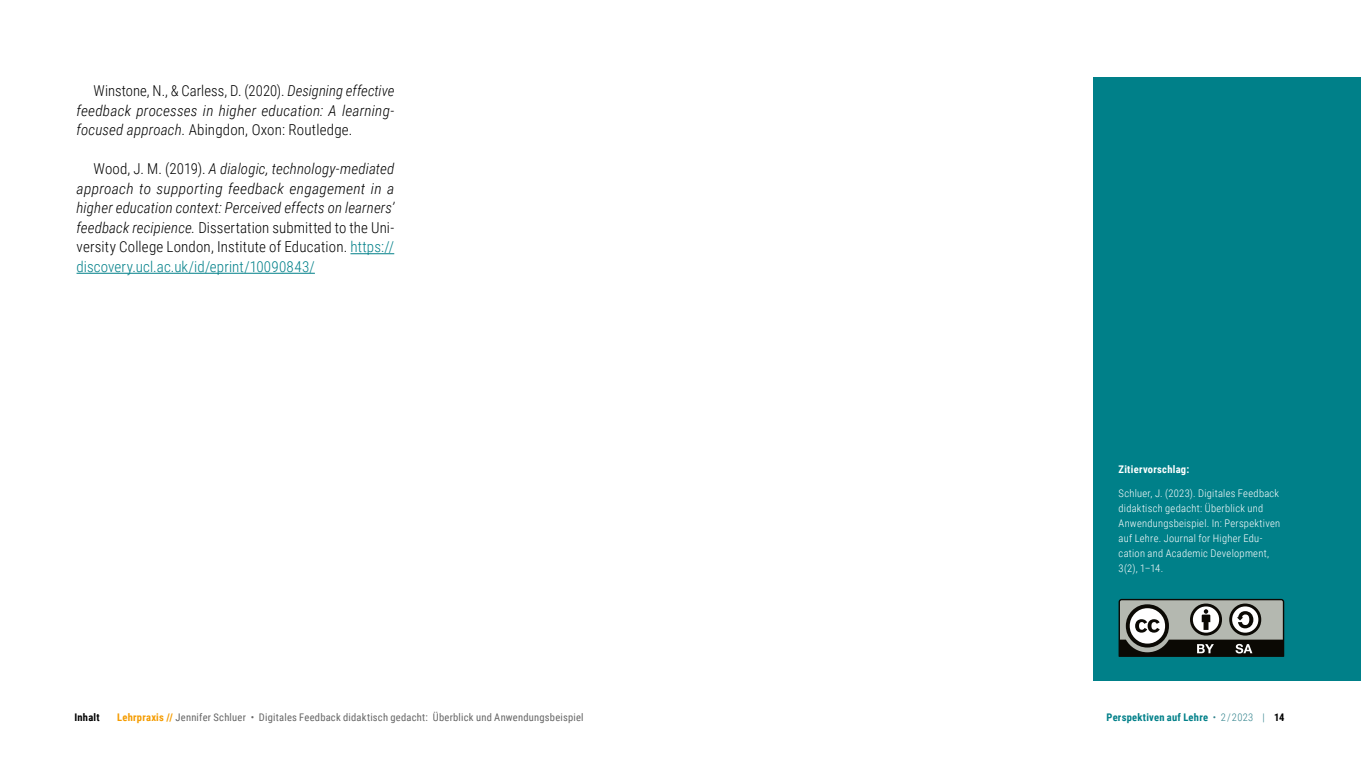
<style>
.page{position:relative;width:1361px;height:766px;background:#fff}
.page>*{position:absolute;margin:0;border:0;box-sizing:border-box;transform-origin:0 0}
.Absatzformat_5{font:italic 300 15px/19.5px "Roboto Condensed";letter-spacing:.015em;color:#000;text-align:justify}
.Zitiervorschlag{font:300 10.5px/15px "Roboto Condensed";letter-spacing:.025em;color:#fff}
.t1{font:10.5px "Roboto Condensed";letter-spacing:.02em;color:#666}
.t2{font:700 10.5px "Roboto Condensed";letter-spacing:.02em;color:#008089}
.Zitiervorschlag-2{font:700 10.5px "Roboto Condensed";letter-spacing:.025em;color:#fff}
.t3{font:700 10.5px "Roboto Condensed";letter-spacing:.02em;color:#000}
.s1{font-style:normal}
.s2{font-style:normal;color:#008089}
.s3{font-weight:700;color:#f59c00}
.s4{font-weight:300;color:#2f818b}
.s5{color:#000}
</style>
<div class="page">
<div style="left:1094px;top:77px;width:267px;height:603px;background:#008089"></div>
<svg style="left:1118px;top:598px;width:167px;height:59px;background:#767a75"></svg>
<hr style="left:350px;top:253px;width:44px;height:1px;background:#008089">
<hr style="left:77px;top:273px;width:238px;height:1px;background:#008089">
<p class="Absatzformat_5" style="left:77px;top:80px;width:319px;text-indent:17px"><span class="s1">Winstone, N., &amp; Carless, D. (2020).</span> Designing effective feedback processes in higher education: A learning&shy;focused approach<span class="s1">. Abingdon, Oxon: Routledge.</span></p>
<p class="Absatzformat_5" style="left:77px;top:158px;width:319px;text-indent:17px"><span class="s1">Wood, J. M. (2019).</span> A dialogic, technology-mediated approach to supporting feedback engagement in a higher education context: Perceived effects on learners’ feedback recipience. <span class="s1">Dissertation submitted to the Uni&shy;versity College London, Institute of Education.</span> <span class="s2">https:// discovery.ucl.ac.uk/id/eprint/10090843/</span></p>
<p class="Zitiervorschlag-2" style="left:1118px;top:462px;width:72px">Zitiervorschlag:</p>
<p class="Zitiervorschlag" style="left:1118px;top:485px;width:163px">Schluer, J. (2023). Digitales Feedback didaktisch gedacht: Überblick und<br>Anwendungsbeispiel. In: Perspektiven auf Lehre. Journal for Higher Edu&shy;cation and Academic Development,<br>3(2), 1–14.</p>
<p class="t3" style="left:74px;top:709px;width:27px">Inhalt</p>
<p class="t1" style="left:117px;top:709px;width:468px"><span class="s3">Lehrpraxis //</span> Jennifer Schluer • Digitales Feedback didaktisch gedacht: Überblick und Anwendungsbeispiel</p>
<p class="t2" style="left:1106px;top:709px;width:179px">Perspektiven auf Lehre <span class="s4">• 2 / 2023 |</span> <span class="s5">14</span></p>
</div>
